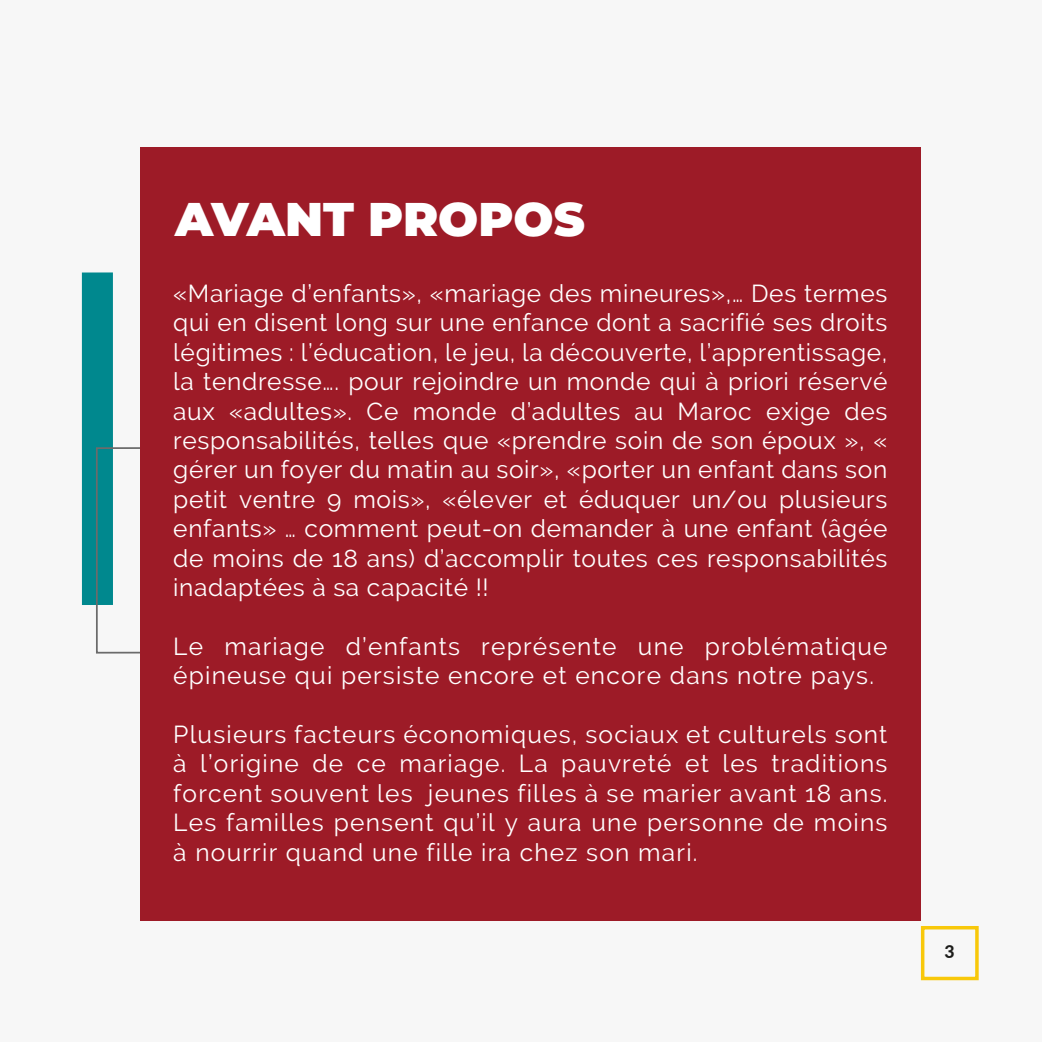
<style>
.page{position:relative;width:1042px;height:1042px;background:#f7f7f7}
.page>*{position:absolute;margin:0;border:0;box-sizing:border-box;transform-origin:0 0}
.t1{font:900 47.25px "Montserrat";color:#fff}
.t2{font:24.5px/29.4px "Raleway";letter-spacing:.05em;color:#fff;text-align:justify}
.t3{font:800 17.5px "Lato";color:#1d1d1b}
</style>
<div class="page">
<div style="left:82px;top:272px;width:31px;height:333px;background:#00888e"></div>
<div style="left:96px;top:447px;width:49px;height:206px;border:2px solid #6b6b6b"></div>
<div style="left:140px;top:147px;width:780px;height:773px;background:#9d1b27"></div>
<div style="left:921px;top:926px;width:57px;height:54px;border:4px solid #f8c80a"></div>
<h1 class="t1" style="left:175px;top:184px;width:411px">AVANT PROPOS</h1>
<p class="t2" style="left:173px;top:278px;width:716px">«Mariage d’enfants», «mariage des mineures»,… Des termes qui en disent long sur une enfance dont a sacrifié ses droits légitimes : l’éducation, le jeu, la découverte, l’apprentissage, la tendresse…. pour rejoindre un monde qui à priori réservé aux «adultes». Ce monde d’adultes au Maroc exige des responsabilités, telles que «prendre soin de son époux », « gérer un foyer du matin au soir», «porter un enfant dans son petit ventre 9 mois», «élever et éduquer un/ou plusieurs enfants» … comment peut-on demander à une enfant (âgée de moins de 18 ans) d’accomplir toutes ces responsabilités inadaptées à sa capacité !!</p>
<p class="t2" style="left:173px;top:631px;width:716px">Le mariage d’enfants représente une problématique épineuse qui persiste encore et encore dans notre pays.</p>
<p class="t2" style="left:173px;top:719px;width:716px">Plusieurs facteurs économiques, sociaux et culturels sont à l’origine de ce mariage. La pauvreté et les traditions forcent souvent les jeunes filles à se marier avant 18 ans.<br>Les familles pensent qu’il y aura une personne de moins à nourrir quand une fille ira chez son mari.</p>
<p class="t3" style="left:944px;top:938px;width:12px">3</p>
</div>
